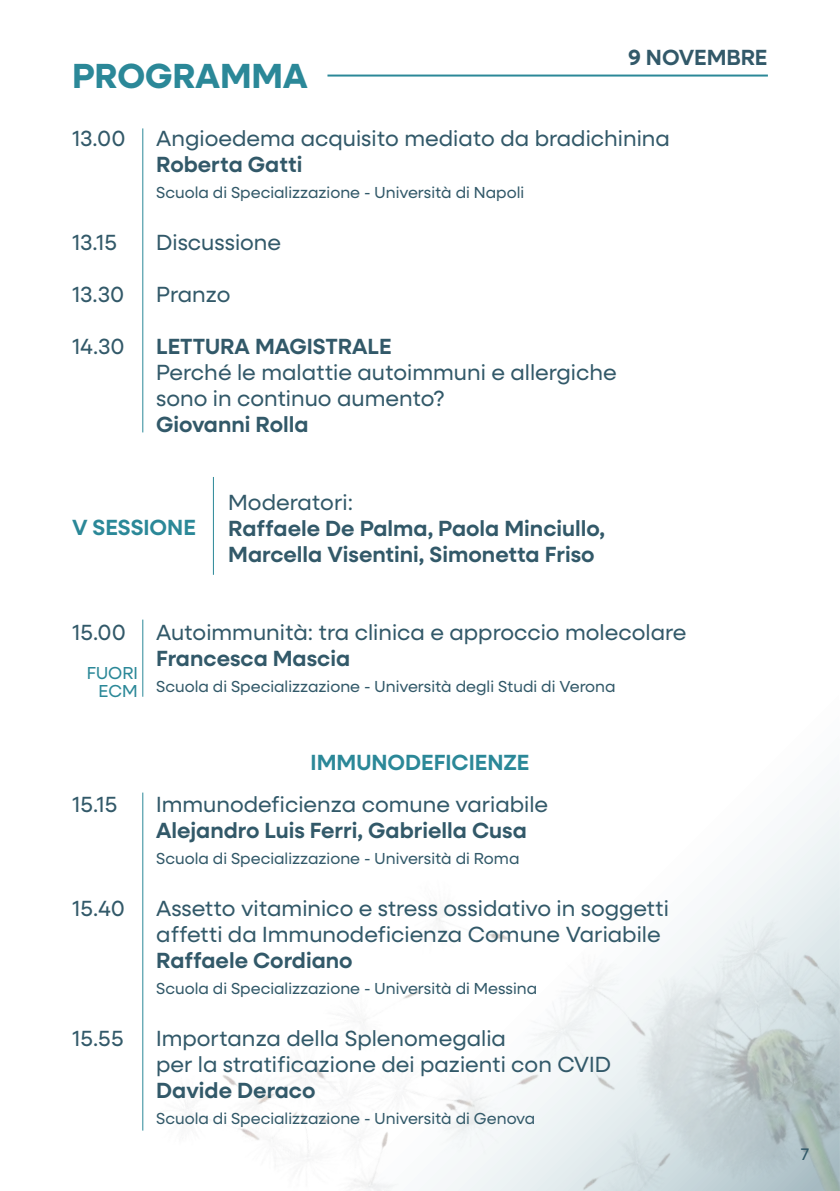
<style>
.page{position:relative;width:840px;height:1191px;background:#fff}
.page>*{position:absolute;margin:0;border:0;box-sizing:border-box;transform-origin:0 0}
.t1{font:700 35px "Neulis Sans";color:#2b8898}
.t2{font:22px/26px "Neulis Sans";color:#325969}
.t3{font:600 22px/26px "Neulis Sans";color:#325969}
.t4{font:600 22px "Neulis Sans";color:#2b8898}
.t5{font:17.4px/17.4px "Neulis Sans";color:#2b8898;text-align:right}
.t6{font:16.8px "Neulis Sans";color:#325969}
.t7{font:16px "Neulis Sans";color:#325969}
</style>
<div class="page">
<img style="left:142px;top:792px;width:697px;height:399px">
<hr style="left:327px;top:75px;width:440px;height:2px;background:#2b8898">
<hr style="left:213px;top:477px;width:1px;height:98px;background:#2b8898">
<hr style="left:142px;top:128px;width:1px;height:304px;background:#2b8898">
<hr style="left:142px;top:792px;width:1px;height:338px;background:#2b8898">
<hr style="left:142px;top:619px;width:1px;height:77px;background:#2b8898">
<h1 class="t1" style="left:72px;top:61px;width:237px">PROGRAMMA</h1>
<p class="t3" style="left:628px;top:45px;width:140px">9 NOVEMBRE</p>
<p class="t2" style="left:72px;top:126px;width:55px">13.00</p>
<p class="t2" style="left:156px;top:126px;width:515px">Angioedema acquisito mediato da bradichinina</p>
<p class="t3" style="left:156px;top:151px;width:148px">Roberta Gatti</p>
<p class="t7" style="left:156px;top:185px;width:369px">Scuola di Specializzazione - Università di Napoli</p>
<p class="t2" style="left:72px;top:230px;width:46px">13.15</p>
<p class="t2" style="left:156px;top:230px;width:126px">Discussione</p>
<p class="t2" style="left:72px;top:282px;width:54px">13.30</p>
<p class="t2" style="left:156px;top:282px;width:76px">Pranzo</p>
<p class="t2" style="left:72px;top:334px;width:54px">14.30</p>
<p class="t3" style="left:156px;top:333px;width:237px">LETTURA MAGISTRALE</p>
<p class="t2" style="left:156px;top:360px;width:462px">Perché le malattie autoimmuni e allergiche sono in continuo aumento?</p>
<p class="t3" style="left:156px;top:411px;width:154px">Giovanni Rolla</p>
<p class="t4" style="left:72px;top:515px;width:125px">V SESSIONE</p>
<p class="t2" style="left:228px;top:490px;width:126px">Moderatori:</p>
<p class="t3" style="left:228px;top:515px;width:378px">Raffaele De Palma, Paola Minciullo,<br>Marcella Visentini, Simonetta Friso</p>
<p class="t2" style="left:72px;top:620px;width:55px">15.00</p>
<p class="t2" style="left:156px;top:620px;width:531px">Autoimmunità: tra clinica e approccio molecolare</p>
<p class="t3" style="left:156px;top:645px;width:195px">Francesca Mascia</p>
<p class="t7" style="left:156px;top:679px;width:460px">Scuola di Specializzazione - Università degli Studi di Verona</p>
<p class="t5" style="left:87px;top:665px;width:53px">FUORI<br>ECM</p>
<p class="t4" style="left:310px;top:750px;width:220px">IMMUNODEFICIENZE</p>
<p class="t2" style="left:72px;top:792px;width:47px">15.15</p>
<p class="t2" style="left:156px;top:792px;width:393px">Immunodeficienza comune variabile</p>
<p class="t3" style="left:156px;top:817px;width:372px">Alejandro Luis Ferri, Gabriella Cusa</p>
<p class="t7" style="left:156px;top:851px;width:364px">Scuola di Specializzazione - Università di Roma</p>
<p class="t2" style="left:72px;top:896px;width:54px">15.40</p>
<p class="t2" style="left:156px;top:896px;width:514px">Assetto vitaminico e stress ossidativo in soggetti affetti da Immunodeficienza Comune Variabile</p>
<p class="t3" style="left:156px;top:947px;width:198px">Raffaele Cordiano</p>
<p class="t7" style="left:156px;top:981px;width:382px">Scuola di Specializzazione - Università di Messina</p>
<p class="t2" style="left:72px;top:1026px;width:53px">15.55</p>
<p class="t2" style="left:156px;top:1026px;width:456px">Importanza della Splenomegalia<br>per la stratificazione dei pazienti con CVID</p>
<p class="t3" style="left:156px;top:1077px;width:161px">Davide Deraco</p>
<p class="t7" style="left:156px;top:1111px;width:380px">Scuola di Specializzazione - Università di Genova</p>
<p class="t6" style="left:800px;top:1147px;width:10px">7</p>
</div>
